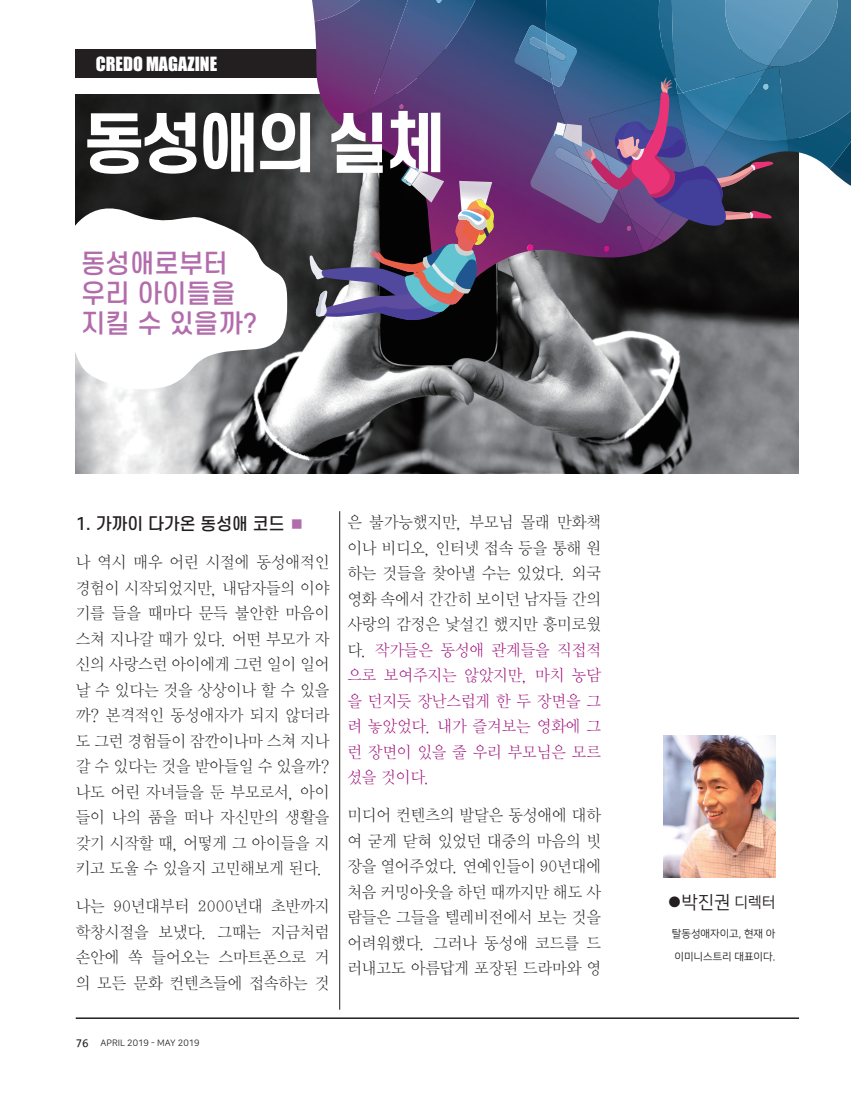
<style>
.page{position:relative;width:851px;height:1106px;background:#fff}
.page>*{position:absolute;margin:0;border:0;box-sizing:border-box;transform-origin:0 0}
.t1{font:800 64.5px "S Core Dream 7";letter-spacing:-.07em;color:#fff}
.t2{font:500 25.5px/30px "S Core Dream 5";color:#b26cac}
.t3{font:18px "Impact";color:#fff}
.t4{font:16.5px/25.5px "KBI Zmjo L";color:#231f20;text-align:justify}
.t5{font:500 16.5px "S Core Dream 5";color:#231f20}
.t6{font:15px "Nanum Square R";color:#231f20}
.t7{font:10.5px/22.5px "Nanum Square R";color:#231f20}
.t8{font:9px "Nanum Square Round R";color:#231f20}
.s1{font-family:"KBI Zmjo L";font-weight:400;color:#b26cac}
.s2{color:#9d0b77}
.s3{font-family:"KBI Zgo M";font-size:10.5px}
.s4{font-size:18px}
</style>
<div class="page">
<hr style="left:76px;top:1017px;width:722px;height:2px;background:#231f20">
<img style="left:663px;top:736px;width:112px;height:141px">
<img style="left:76px;top:94px;width:722px;height:379px">
<div style="left:75px;top:49px;width:723px;height:29px;background:#231f20"></div>
<hr style="left:339px;top:511px;width:1px;height:498px;background:#231f20">
<svg style="left:829px;top:169px;width:21px;height:17px"></svg>
<img style="left:336px;top:121px;width:23px;height:16px">
<img style="left:314px;top:21px;width:45px;height:100px">
<img style="left:312px;top:0;width:47px;height:21px">
<img style="left:788px;top:140px;width:62px;height:29px">
<img style="left:787px;top:0;width:63px;height:140px">
<img style="left:811px;top:0;width:26px;height:66px">
<img style="left:359px;top:0;width:262px;height:308px">
<img style="left:545px;top:0;width:111px;height:129px">
<img style="left:656px;top:0;width:15px;height:77px">
<img style="left:671px;top:0;width:55px;height:77px">
<img style="left:722px;top:0;width:89px;height:66px">
<img style="left:368px;top:0;width:107px;height:110px">
<svg style="left:526px;top:244px;width:7px;height:7px"></svg>
<svg style="left:398px;top:104px;width:6px;height:5px"></svg>
<svg style="left:436px;top:0;width:5px;height:3px"></svg>
<svg style="left:603px;top:245px;width:6px;height:7px"></svg>
<img style="left:656px;top:242px;width:8px;height:8px">
<img style="left:656px;top:231px;width:48px;height:11px">
<img style="left:773px;top:130px;width:15px;height:70px">
<img style="left:726px;top:66px;width:61px;height:76px">
<img style="left:629px;top:237px;width:27px;height:15px">
<img style="left:589px;top:231px;width:107px;height:6px">
<img style="left:682px;top:69px;width:84px;height:8px">
<img style="left:529px;top:129px;width:53px;height:94px">
<img style="left:568px;top:133px;width:14px;height:69px">
<img style="left:554px;top:147px;width:28px;height:30px">
<img style="left:580px;top:158px;width:2px;height:25px">
<img style="left:513px;top:25px;width:39px;height:59px">
<img style="left:546px;top:32px;width:31px;height:55px">
<img style="left:529px;top:37px;width:18px;height:16px">
<img style="left:546px;top:44px;width:20px;height:17px">
<svg style="left:582px;top:77px;width:191px;height:154px;background:#535687"></svg>
<svg style="left:553px;top:122px;width:13px;height:14px"></svg>
<img style="left:563px;top:124px;width:18px;height:23px">
<svg style="left:401px;top:165px;width:19px;height:21px"></svg>
<img style="left:411px;top:172px;width:33px;height:25px">
<img style="left:407px;top:169px;width:13px;height:16px">
<img style="left:407px;top:169px;width:12px;height:15px">
<img style="left:459px;top:181px;width:33px;height:16px">
<svg style="left:309px;top:197px;width:186px;height:124px;background:#5d5365"></svg>
<img style="left:461px;top:210px;width:21px;height:9px">
<img style="left:461px;top:211px;width:20px;height:10px">
<svg style="left:75px;top:196px;width:213px;height:194px"></svg>
<p class="t3" style="left:96px;top:50px;width:123px">CREDO MAGAZINE</p>
<h1 class="t1" style="left:83px;top:97px;width:365px">동성애의 실체</h1>
<h2 class="t2" style="left:81px;top:248px;width:178px">동성애로부터 우리 아이들을 지킬 수 있을까?</h2>
<p class="t5" style="left:76px;top:511px;width:231px">1. 가까이 다가온 동성애 코드 <span class="s1">■</span></p>
<p class="t4" style="left:76px;top:548px;width:255px">나 역시 매우 어린 시절에 동성애적인 경험이 시작되었지만, 내담자들의 이야 기를 들을 때마다 문득 불안한 마음이 스쳐 지나갈 때가 있다. 어떤 부모가 자 신의 사랑스런 아이에게 그런 일이 일어 날 수 있다는 것을 상상이나 할 수 있을 까? 본격적인 동성애자가 되지 않더라 도 그런 경험들이 잠깐이나마 스쳐 지나 갈 수 있다는 것을 받아들일 수 있을까? 나도 어린 자녀들을 둔 부모로서, 아이 들이 나의 품을 떠나 자신만의 생활을 갖기 시작할 때, 어떻게 그 아이들을 지 키고 도울 수 있을지 고민해보게 된다.</p>
<p class="t4" style="left:76px;top:892px;width:255px">나는 90년대부터 2000년대 초반까지 학창시절을 보냈다. 그때는 지금처럼 손안에 쏙 들어오는 스마트폰으로 거 의 모든 문화 컨텐츠들에 접속하는 것</p>
<p class="t4" style="left:347px;top:508px;width:255px">은 불가능했지만, 부모님 몰래 만화책 이나 비디오, 인터넷 접속 등을 통해 원 하는 것들을 찾아낼 수는 있었다. 외국 영화 속에서 간간히 보이던 남자들 간의 사랑의 감정은 낯설긴 했지만 흥미로웠 다. <span class="s2">작가들은 동성애 관계들을 직접적 으로 보여주지는 않았지만, 마치 농담 을 던지듯 장난스럽게 한 두 장면을 그 려 놓았었다. 내가 즐겨보는 영화에 그 런 장면이 있을 줄 우리 부모님은 모르 셨을 것이다.</span></p>
<p class="t4" style="left:347px;top:801px;width:255px">미디어 컨텐츠의 발달은 동성애에 대하 여 굳게 닫혀 있었던 대중의 마음의 빗 장을 열어주었다. 연예인들이 90년대에 처음 커밍아웃을 하던 때까지만 해도 사 람들은 그들을 텔레비전에서 보는 것을 어려워했다. 그러나 동성애 코드를 드 러내고도 아름답게 포장된 드라마와 영</p>
<p class="t8" style="left:76px;top:1038px;width:125px"><span class="s3">76</span> APRIL 2019 - MAY 2019</p>
<p class="t6" style="left:667px;top:894px;width:109px">●<span class="s4">박진권</span> 디렉터</p>
<p class="t7" style="left:671px;top:923px;width:105px">탈동성애자이고, 현재 아 이미니스트리 대표이다.</p>
</div>
